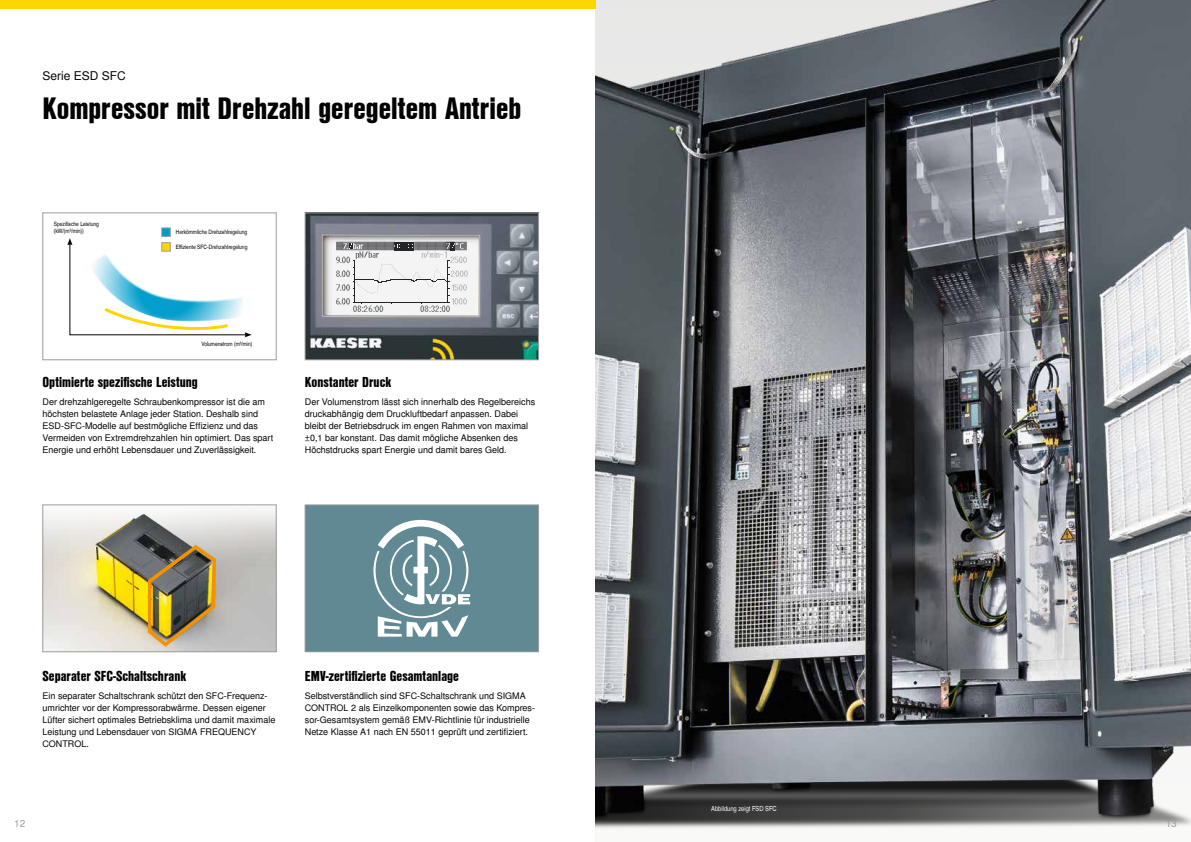
<style>
.page{position:relative;width:1191px;height:842px;background:#fff}
.page>*{position:absolute;margin:0;border:0;box-sizing:border-box;transform-origin:0 0}
.t1{font:30px "Nimbus San L Bla Con";color:#000}
.t2{font:14px "Nimbus San L Bla Con";color:#000}
.t3{font:12px "Nimbus San L";color:#000}
.t4{font:10px "Nimbus San L";color:#9d9d9c}
.t5{font:9px/12px "Nimbus San L";color:#000}
.t6{font:7px "Nimbus San L Reg Con";color:#fff}
.t7{font:6px/7px "Nimbus San L Reg Con";color:#000}
</style>
<div class="page">
<img style="left:595px;top:0;width:596px;height:829px">
<img style="left:307px;top:215px;width:230px;height:143px">
<div style="left:305px;top:213px;width:234px;height:147px;border:1px solid #9d9d9c"></div>
<svg style="left:336px;top:242px;width:132px;height:70px"></svg>
<svg style="left:67px;top:238px;width:185px;height:99px"></svg>
<div style="left:43px;top:213px;width:233px;height:147px;border:1px solid #9d9d9c"></div>
<img style="left:45px;top:511px;width:229px;height:139px">
<div style="left:43px;top:505px;width:233px;height:147px;border:1px solid #9d9d9c"></div>
<div style="left:305px;top:505px;width:233px;height:147px;background:#618994"></div>
<svg style="left:373px;top:520px;width:97px;height:117px"></svg>
<div style="left:305px;top:505px;width:234px;height:147px;border:1px solid #9d9d9c"></div>
<div style="left:162px;top:228px;width:8px;height:9px;background:#009dcc;border:1px solid #9d9d9c"></div>
<div style="left:162px;top:243px;width:8px;height:8px;background:#ffd500"></div>
<img style="left:148px;top:545px;width:68px;height:102px">
<div style="left:0;top:0;width:595px;height:9px;background:#ffd500"></div>
<h3 class="t3" style="left:43px;top:69px;width:85px">Serie ESD SFC</h3>
<h1 class="t1" style="left:43px;top:85px;width:480px">Kompressor mit Drehzahl geregeltem Antrieb</h1>
<p class="t7" style="left:54px;top:220px;width:47px">Spezifische Leistung (kW/(m³/min))</p>
<p class="t7" style="left:176px;top:229px;width:73px">Herkömmliche Drehzahlregelung</p>
<p class="t7" style="left:176px;top:243px;width:73px">Effiziente SFC-Drehzahlregelung</p>
<p class="t7" style="left:201px;top:341px;width:53px">Volumenstrom (m³/min)</p>
<h2 class="t2" style="left:43px;top:371px;width:157px">Optimierte spezifische Leistung</h2>
<p class="t5" style="left:43px;top:396px;width:232px">Der drehzahlgeregelte Schraubenkompressor ist die am höchsten belastete Anlage jeder Station. Deshalb sind ESD-SFC-Modelle auf bestmögliche Effizienz und das Vermeiden von Extremdrehzahlen hin optimiert. Das spart Energie und erhöht Lebensdauer und Zuverlässigkeit.</p>
<h2 class="t2" style="left:305px;top:371px;width:88px">Konstanter Druck</h2>
<p class="t5" style="left:305px;top:396px;width:232px">Der Volumenstrom lässt sich innerhalb des Regelbereichs druckabhängig dem Druckluftbedarf anpassen. Dabei bleibt der Betriebsdruck im engen Rahmen von maximal ±0,1 bar konstant. Das damit mögliche Absenken des Höchstdrucks spart Energie und damit bares Geld.</p>
<h2 class="t2" style="left:43px;top:665px;width:145px">Separater SFC-Schaltschrank</h2>
<p class="t5" style="left:43px;top:690px;width:234px">Ein separater Schaltschrank schützt den SFC-Frequenz&shy;umrichter vor der Kompressorabwärme. Dessen eigener Lüfter sichert optimales Betriebsklima und damit maximale Leistung und Lebensdauer von SIGMA FREQUENCY CONTROL.</p>
<h2 class="t2" style="left:305px;top:665px;width:156px">EMV-zertifizierte Gesamtanlage</h2>
<p class="t5" style="left:305px;top:690px;width:232px">Selbstverständlich sind SFC-Schaltschrank und SIGMA CONTROL 2 als Einzelkomponenten sowie das Kompres&shy;sor-Gesamtsystem gemäß EMV-Richtlinie für industrielle Netze Klasse A1 nach EN 55011 geprüft und zertifiziert.</p>
<p class="t6" style="left:711px;top:804px;width:67px">Abbildung zeigt FSD SFC</p>
<p class="t4" style="left:14px;top:817px;width:13px">12</p>
<p class="t4" style="left:1165px;top:817px;width:13px">13</p>
</div>
